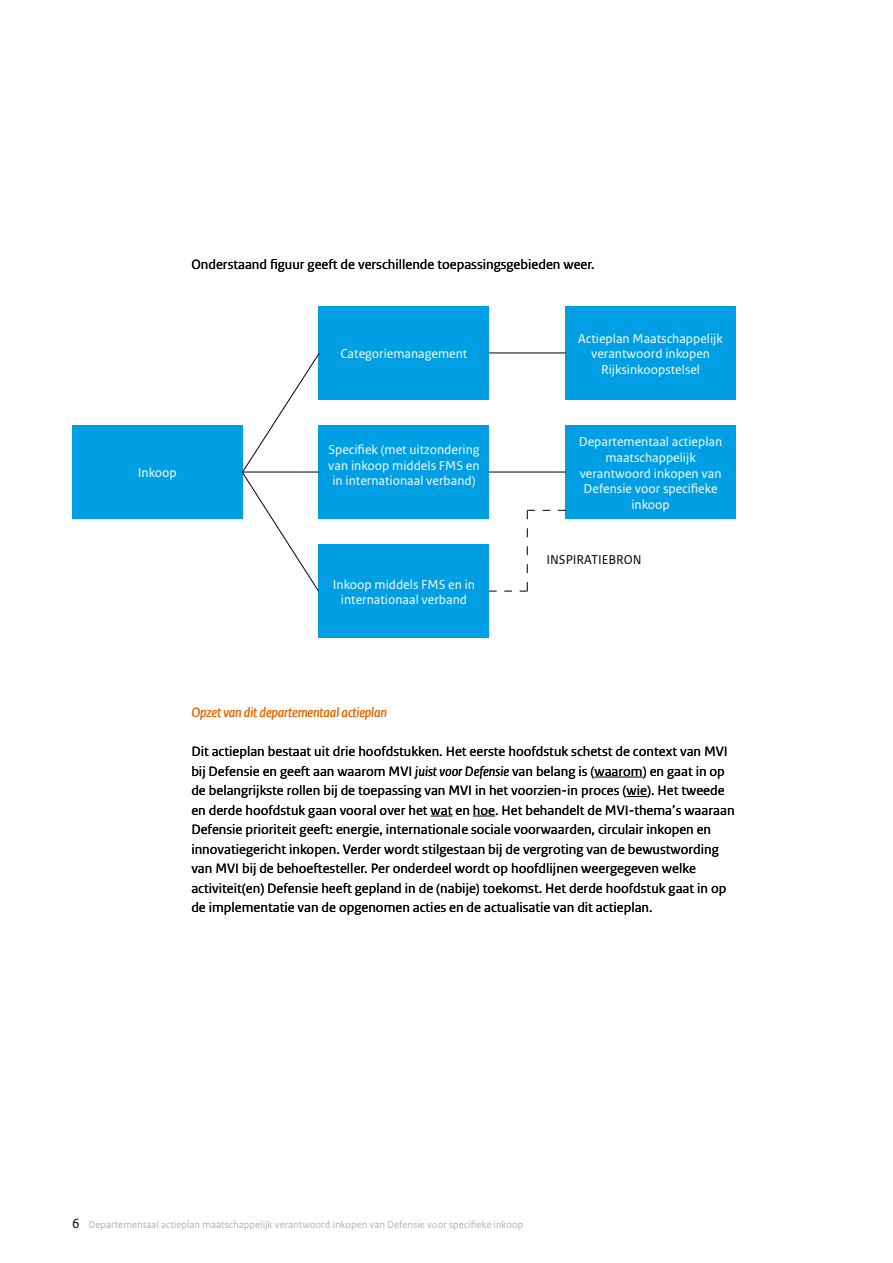
<style>
.page{position:relative;width:893px;height:1263px;background:#fff}
.page>*{position:absolute;margin:0;border:0;box-sizing:border-box;transform-origin:0 0}
.t1{font:14.25px/19.5px "Rijksoverheid Sans Text";color:#000}
.t2{font:italic 14.25px "Rijksoverheid Sans Text";letter-spacing:-.01em;color:#ed6b06}
.t3{font:13.5px/15.8px "Rijksoverheid Sans Text";color:#fff;text-align:center}
.t4{font:13.5px "Rijksoverheid Sans Text";color:#000}
.t5{font:10.5px "Rijksoverheid Sans Text";color:#b3b2b2}
.s1{font-style:italic}
.s2{font-size:14.25px;color:#000}
</style>
<div class="page">
<hr style="left:594px;top:777px;width:49px;height:1px;background:#000">
<svg style="left:626px;top:796px;width:21px;height:1px"></svg>
<svg style="left:431px;top:816px;width:21px;height:1px"></svg>
<svg style="left:473px;top:816px;width:22px;height:1px"></svg>
<div style="left:566px;top:306px;width:170px;height:94px;background:#009fe3"></div>
<div style="left:566px;top:425px;width:170px;height:94px;background:#009fe3"></div>
<div style="left:72px;top:425px;width:170px;height:94px;background:#009fe3"></div>
<div style="left:319px;top:306px;width:170px;height:94px;background:#009fe3"></div>
<div style="left:319px;top:425px;width:170px;height:94px;background:#009fe3"></div>
<div style="left:319px;top:544px;width:170px;height:94px;background:#009fe3"></div>
<hr style="left:489px;top:353px;width:77px;height:1px;background:#000">
<hr style="left:489px;top:472px;width:77px;height:1px;background:#000">
<svg style="left:241px;top:352px;width:79px;height:240px"></svg>
<svg style="left:489px;top:510px;width:77px;height:82px"></svg>
<p class="t1" style="left:191px;top:254px;width:405px">Onderstaand figuur geeft de verschillende toepassingsgebieden weer.</p>
<p class="t3" style="left:138px;top:465px;width:40px">Inkoop</p>
<p class="t3" style="left:341px;top:346px;width:128px">Categoriemanagement</p>
<p class="t3" style="left:328px;top:442px;width:153px">Specifiek (met uitzondering van inkoop middels FMS en in internationaal verband)</p>
<p class="t3" style="left:333px;top:577px;width:144px">Inkoop middels FMS en in internationaal verband</p>
<p class="t3" style="left:578px;top:331px;width:146px">Actieplan Maatschappelijk verantwoord inkopen<br>Rijksinkoopstelsel</p>
<p class="t3" style="left:579px;top:434px;width:145px">Departementaal actieplan maatschappelijk verantwoord inkopen van<br>Defensie voor specifieke inkoop</p>
<p class="t4" style="left:546px;top:552px;width:97px">INSPIRATIEBRON</p>
<p class="t2" style="left:191px;top:704px;width:197px">Opzet van dit departementaal actieplan</p>
<p class="t1" style="left:191px;top:742px;width:545px">Dit actieplan bestaat uit drie hoofdstukken. Het eerste hoofdstuk schetst de context van MVI bij Defensie en geeft aan waarom MVI <span class="s1">juist voor Defensie</span> van belang is (waarom) en gaat in op de belangrijkste rollen bij de toepassing van MVI in het voorzien-in proces (wie). Het tweede en derde hoofdstuk gaan vooral over het wat en hoe. Het behandelt de MVI-thema’s waaraan Defensie prioriteit geeft: energie, internationale sociale voorwaarden, circulair inkopen en innovatiegericht inkopen. Verder wordt stilgestaan bij de vergroting van de bewustwording van MVI bij de behoeftesteller. Per onderdeel wordt op hoofdlijnen weergegeven welke activiteit(en) Defensie heeft gepland in de (nabije) toekomst. Het derde hoofdstuk gaat in op de implementatie van de opgenomen acties en de actualisatie van dit actieplan.</p>
<p class="t5" style="left:72px;top:1218px;width:453px"><span class="s2">6</span> Departementaal actieplan maatschappelijk verantwoord inkopen van Defensie voor specifieke inkoop</p>
</div>
